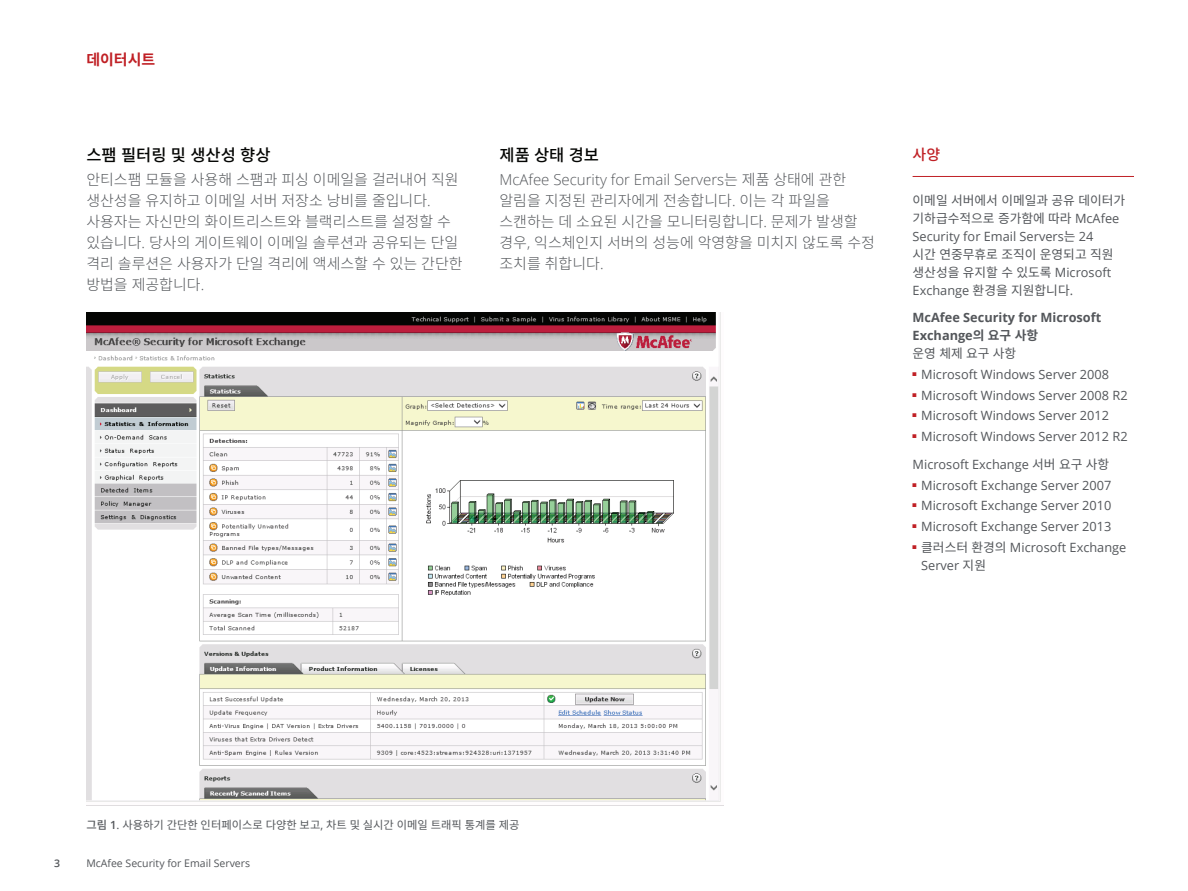
<style>
.page{position:relative;width:1188px;height:891px;background:#fff}
.page>*{position:absolute;margin:0;border:0;box-sizing:border-box;transform-origin:0 0}
.t1{font:500 16.5px "Noto Sans CJ Kkr";color:#040503}
.t2{font:300 15px/21px "Noto Sans CJ Kkr";color:#53565a}
.t3{font:300 15px "Open Sans";color:#53565a}
.t4{font:700 15px "Noto Sans CJ Kkr";color:#c02025}
.t5{font:500 15px "Noto Sans CJ Kkr";color:#c02025}
.t6{font:12.75px/27.9px "Open Sans";color:#53565a}
.t7{font:12.75px/18px "Noto Sans CJ Kkr";color:#53565a}
.t8{font:700 12.75px/27.5px "Open Sans";color:#53565a}
.t9{font:11.25px "Noto Sans CJ Kkr";color:#53565a}
.t10{font:10.5px "Open Sans";color:#53565a}
.t11{font:600 10.5px "Open Sans";color:#53565a}
.s1{font-family:"Open Sans"}
.s2{font-family:"Noto Sans CJ Kkr"}
.s3{font-weight:400}
.s4{font-family:"Noto Sans CJ Kkr";font-weight:400}
.s5{font-weight:500}
.s6{font-family:"Open Sans";font-weight:600}
</style>
<div class="page">
<hr style="left:913px;top:176px;width:221px;height:1px;background:#c02025">
<img style="left:86px;top:313px;width:638px;height:493px">
<p class="t4" style="left:86px;top:51px;width:70px">데이터시트</p>
<p class="t1" style="left:86px;top:146px;width:186px">스팸 필터링 및 생산성 향상</p>
<p class="t2" style="left:86px;top:169px;width:378px">안티스팸 모듈을 사용해 스팸과 피싱 이메일을 걸러내어 직원 생산성을 유지하고 이메일 서버 저장소 낭비를 줄입니다<span class="s1">. </span>사용자는 자신만의 화이트리스트와 블랙리스트를 설정할 수 있습니다<span class="s1">.</span> 당사의 게이트웨이 이메일 솔루션과 공유되는 단일 격리 솔루션은 사용자가 단일 격리에 액세스할 수 있는 간단한 방법을 제공합니다<span class="s1">.</span></p>
<p class="t1" style="left:500px;top:146px;width:101px">제품 상태 경보</p>
<p class="t3" style="left:500px;top:169px;width:348px">McAfee Security for Email Servers<span class="s2">는 제품 상태에 관한</span></p>
<p class="t2" style="left:500px;top:190px;width:377px">알림을 지정된 관리자에게 전송합니다<span class="s1">.</span> 이는 각 파일을 스캔하는 데 소요된 시간을 모니터링합니다<span class="s1">.</span> 문제가 발생할 경우<span class="s1">,</span> 익스체인지 서버의 성능에 악영향을 미치지 않도록 수정 조치를 취합니다<span class="s1">.</span></p>
<p class="t5" style="left:913px;top:146px;width:29px">사양</p>
<p class="t7" style="left:913px;top:192px;width:214px">이메일 서버에서 이메일과 공유 데이터가 기하급수적으로 증가함에 따라 <span class="s1">McAfee</span></p>
<p class="t6" style="left:913px;top:222px;width:182px">Security for Email Servers<span class="s2">는</span> 24</p>
<p class="t7" style="left:913px;top:246px;width:202px">시간 연중무휴로 조직이 운영되고 직원 생산성을 유지할 수 있도록 <span class="s1">Microsoft</span></p>
<p class="t8" style="left:913px;top:276px;width:190px"><span class="s3">Exchange</span> <span class="s4">환경을 지원합니다</span><span class="s3">.<br></span>McAfee Security for Microsoft</p>
<p class="t8" style="left:913px;top:322px;width:127px">Exchange<span class="s2">의 요구 사항</span></p>
<p class="t7" style="left:913px;top:345px;width:105px">운영 체제 요구 사항</p>
<p class="t6" style="left:913px;top:360px;width:198px"><sup>■</sup> Microsoft Windows Server 2008</p>
<p class="t6" style="left:913px;top:381px;width:217px"><sup>■</sup> Microsoft Windows Server 2008 R2</p>
<p class="t6" style="left:913px;top:402px;width:198px"><sup>■</sup> Microsoft Windows Server 2012</p>
<p class="t6" style="left:913px;top:422px;width:217px"><sup>■</sup> Microsoft Windows Server 2012 R2<br>Microsoft Exchange <span class="s2">서버 요구 사항</span></p>
<p class="t6" style="left:913px;top:471px;width:200px"><sup>■</sup> Microsoft Exchange Server 2007</p>
<p class="t6" style="left:913px;top:492px;width:200px"><sup>■</sup> Microsoft Exchange Server 2010</p>
<p class="t6" style="left:913px;top:512px;width:200px"><sup>■</sup> Microsoft Exchange Server 2013</p>
<p class="t6" style="left:921px;top:538px;width:207px;line-height:18px;text-indent:-9px"><sup>■</sup> <span class="s2">클러스터 환경의</span> Microsoft Exchange<br>Server <span class="s2">지원</span></p>
<p class="t9" style="left:86px;top:819px;width:435px"><span class="s5">그림</span> <span class="s6">1</span><span class="s1">.</span> 사용하기 간단한 인터페이스로 다양한 보고<span class="s1">,</span> 차트 및 실시간 이메일 트래픽 통계를 제공</p>
<p class="t11" style="left:54px;top:856px;width:7px">3</p>
<p class="t10" style="left:86px;top:856px;width:165px">McAfee Security for Email Servers</p>
</div>
